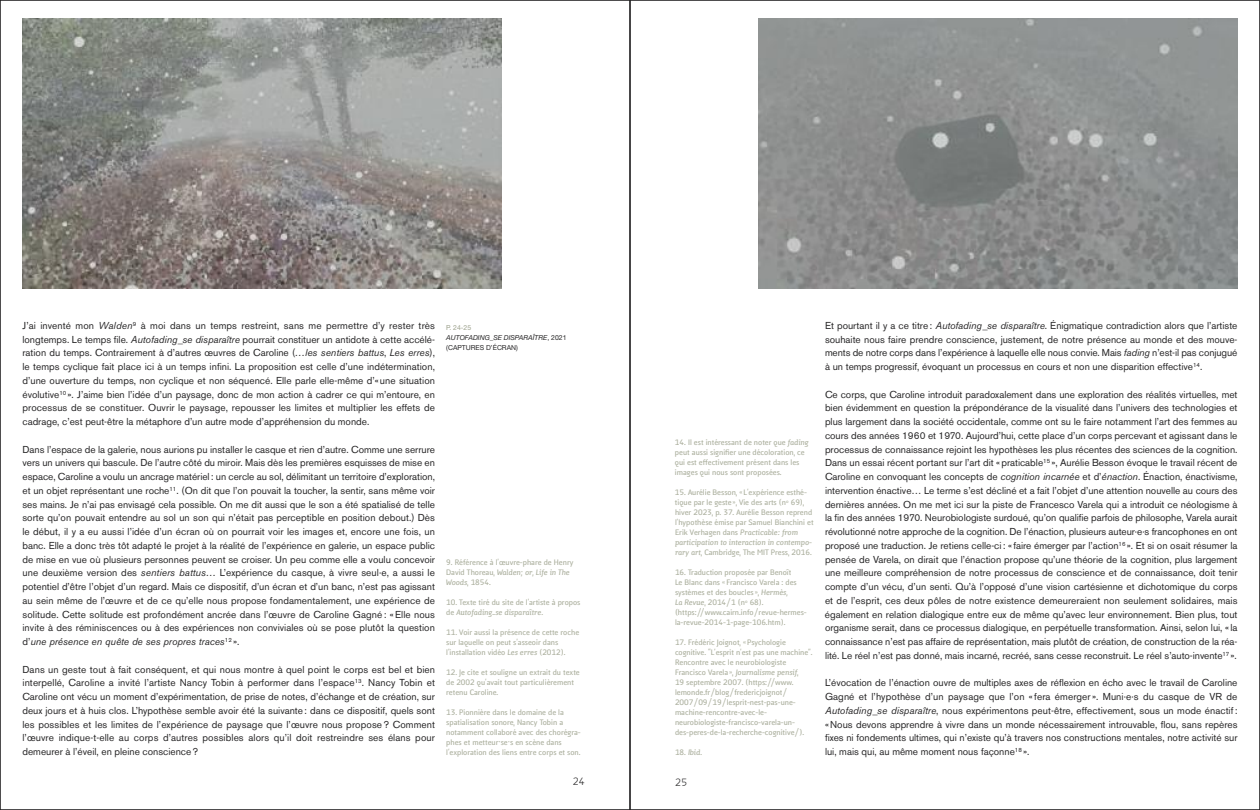
<style>
.page{position:relative;width:1260px;height:810px;background:#fff}
.page>*{position:absolute;margin:0;border:0;box-sizing:border-box;transform-origin:0 0}
.t1{font:10px/13.8px "Akzidenz Grotesk BE";color:#272627;text-align:justify}
.t2{font:10px "Kofi Pure Sans";color:#272627}
.t3{font:700 7.5px/10px "Kofi Pure Sans";color:#abaf9d}
.t4{font:700 7.5px "Kofi Pure Kursiv";color:#abaf9d}
.t5{font:italic 6.88px/10px "Helvetica Neue";color:#272627}
.s1{font-style:italic}
.s2{font-style:normal;color:#9ca18c}
.s3{font-style:normal}
.s4{font-family:"Kofi Pure Sans"}
.s5{font-family:"Kofi Pure Kursiv"}
</style>
<div class="page">
<img style="left:758px;top:19px;width:479px;height:269px">
<img style="left:22px;top:19px;width:480px;height:269px">
<p class="t1" style="left:22px;top:318px;width:414px">J’ai inventé mon <span class="s1">Walden</span><sup>9</sup> à moi dans un temps restreint, sans me permettre d’y rester très longtemps. Le temps file. <span class="s1">Autofading_se disparaître</span> pourrait constituer un antidote à cette accélé&shy;ration du temps. Contrairement à d’autres œuvres de Caroline (<span class="s1">…les sentiers battus</span>, <span class="s1">Les erres</span>), le temps cyclique fait place ici à un temps infini. La proposition est celle d’une indétermination, d’une ouverture du temps, non cyclique et non séquencé. Elle parle elle-même d’«une situation évolutive<sup>10</sup> ». J’aime bien l’idée d’un paysage, donc de mon action à cadrer ce qui m’entoure, en processus de se constituer. Ouvrir le paysage, repousser les limites et multiplier les effets de cadrage, c’est peut-être la métaphore d’un autre mode d’appréhension du monde.</p>
<p class="t1" style="left:22px;top:442px;width:414px">Dans l’espace de la galerie, nous aurions pu installer le casque et rien d’autre. Comme une serrure vers un univers qui bascule. De l’autre côté du miroir. Mais dès les premières esquisses de mise en espace, Caroline a voulu un ancrage matériel: un cercle au sol, délimitant un territoire d’exploration, et un objet représentant une roche<sup>11</sup>. (On dit que l’on pouvait la toucher, la sentir, sans même voir ses mains. Je n’ai pas envisagé cela possible. On me dit aussi que le son a été spatialisé de telle sorte qu’on pouvait entendre au sol un son qui n’était pas perceptible en position debout.) Dès le début, il y a eu aussi l’idée d’un écran où on pourrait voir les images et, encore une fois, un banc. Elle a donc très tôt adapté le projet à la réalité de l’expérience en galerie, un espace public de mise en vue où plusieurs personnes peuvent se croiser. Un peu comme elle a voulu concevoir une deuxième version des <span class="s1">sentiers battus…</span> L’expérience du casque, à vivre seul·e, a aussi le potentiel d’être l’objet d’un regard. Mais ce dispositif, d’un écran et d’un banc, n’est pas agissant au sein même de l’œuvre et de ce qu’elle nous propose fondamentalement, une expérience de solitude. Cette solitude est profondément ancrée dans l’œuvre de Caroline Gagné : «Elle nous invite à des réminiscences ou à des expériences non conviviales où se pose plutôt la question d’<span class="s1">une présence en quête de ses propres traces</span><sup>12</sup> ».</p>
<p class="t1" style="left:22px;top:662px;width:414px">Dans un geste tout à fait conséquent, et qui nous montre à quel point le corps est bel et bien interpellé, Caroline a invité l’artiste Nancy Tobin à performer dans l’espace<sup>13</sup>. Nancy Tobin et Caroline ont vécu un moment d’expérimentation, de prise de notes, d’échange et de création, sur deux jours et à huis clos. L’hypothèse semble avoir été la suivante: dans ce dispositif, quels sont les possibles et les limites de l’expérience de paysage que l’œuvre nous propose? Comment l’œuvre indique-t-elle au corps d’autres possibles alors qu’il doit restreindre ses élans pour demeurer à l’éveil, en pleine conscience?</p>
<p class="t5" style="left:446px;top:323px;width:122px"><span class="s2">P. 24-25<br></span>AUTOFADING_SE DISPARAÎTRE<span class="s3">, 2021 (CAPTURES D’ÉCRAN)</span></p>
<p class="t3" style="left:446px;top:557px;width:129px">9. Référence à l’œuvre-phare de Henry</p>
<p class="t4" style="left:446px;top:567px;width:125px"><span class="s4">David Thoreau,</span> Walden; or, Life in The</p>
<p class="t3" style="left:446px;top:577px;width:46px"><span class="s5">Woods</span>, 1854.</p>
<p class="t3" style="left:446px;top:597px;width:136px">10. Texte tiré du site de l’artiste à propos</p>
<p class="t4" style="left:446px;top:607px;width:98px"><span class="s4">de</span> Autofading_se disparaître<span class="s4">.</span></p>
<p class="t3" style="left:446px;top:627px;width:134px">11. Voir aussi la présence de cette roche sur laquelle on peut s’asseoir dans l’installation vidéo <span class="s5">Les erres</span> (2012).</p>
<p class="t3" style="left:446px;top:667px;width:135px">12. Je cite et souligne un extrait du texte de 2002 qu’avait tout particulièrement retenu Caroline.</p>
<p class="t3" style="left:446px;top:707px;width:136px">13. Pionnière dans le domaine de la spatialisation sonore, Nancy Tobin a notamment collaboré avec des chorégra&shy;phes et metteur·se·s en scène dans l’exploration des liens entre corps et son.</p>
<p class="t2" style="left:573px;top:775px;width:14px">24</p>
<p class="t3" style="left:675px;top:437px;width:135px">14. Il est intéressant de noter que <span class="s5">fading </span>peut aussi signifier une décoloration, ce qui est effectivement présent dans les images qui nous sont proposées.</p>
<p class="t3" style="left:675px;top:487px;width:140px">15. Aurélie Besson, « L’expérience esthé&shy;tique par le geste», Vie des arts (n<sup>o</sup> 69), hiver 2023, p. 37. Aurélie Besson reprend l’hypothèse émise par Samuel Bianchini et Erik Verhagen dans <span class="s5">Practicable: from</span></p>
<p class="t4" style="left:675px;top:537px;width:139px">participation to interaction in contempo-</p>
<p class="t3" style="left:675px;top:547px;width:138px"><span class="s5">rary art</span>, Cambridge, The MIT Press, 2016.</p>
<p class="t3" style="left:675px;top:567px;width:133px">16. Traduction proposée par Benoît<br>Le Blanc dans «Francisco Varela : des systèmes et des boucles », <span class="s5">Hermès,<br>La Revue</span>, 2014/1 (n<sup>o</sup> 68). (https://www.cairn.info/revue-hermes&shy;la-revue-2014-1-page-106.htm).</p>
<p class="t3" style="left:675px;top:637px;width:139px">17. Frédéric Joignot, «Psychologie cognitive. “L’esprit n’est pas une machine”.<br>Rencontre avec le neurobiologiste Francisco Varela», <span class="s5">Journalisme pensif</span>,<br>19 septembre 2007. (https://www. lemonde.fr/blog/fredericjoignot/ 2007/09/19/lesprit-nest-pas-une&shy;machine-rencontre-avec-le&shy;neurobiologiste-francisco-varela-un&shy;des-peres-de-la-recherche-cognitive/).</p>
<p class="t4" style="left:675px;top:747px;width:29px"><span class="s4">18.</span> Ibid.</p>
<p class="t2" style="left:675px;top:776px;width:14px">25</p>
<p class="t1" style="left:825px;top:318px;width:414px">Et pourtant il y a ce titre: <span class="s1">Autofading_se disparaître</span>. Énigmatique contradiction alors que l’artiste souhaite nous faire prendre conscience, justement, de notre présence au monde et des mouve&shy;ments de notre corps dans l’expérience à laquelle elle nous convie. Mais <span class="s1">fading</span> n’est-il pas conjugué à un temps progressif, évoquant un processus en cours et non une disparition effective<sup>14</sup>.</p>
<p class="t1" style="left:825px;top:387px;width:414px">Ce corps, que Caroline introduit paradoxalement dans une exploration des réalités virtuelles, met bien évidemment en question la prépondérance de la visualité dans l’univers des technologies et plus largement dans la société occidentale, comme ont su le faire notamment l’art des femmes au cours des années 1960 et 1970. Aujourd’hui, cette place d’un corps percevant et agissant dans le processus de connaissance rejoint les hypothèses les plus récentes des sciences de la cognition.<br>Dans un essai récent portant sur l’art dit «praticable<sup>15</sup> », Aurélie Besson évoque le travail récent de Caroline en convoquant les concepts de <span class="s1">cognition incarnée</span> et d’<span class="s1">énaction</span>. Énaction, énactivisme, intervention énactive… Le terme s’est décliné et a fait l’objet d’une attention nouvelle au cours des dernières années. On me met ici sur la piste de Francesco Varela qui a introduit ce néologisme à la fin des années 1970. Neurobiologiste surdoué, qu’on qualifie parfois de philosophe, Varela aurait révolutionné notre approche de la cognition. De l’énaction, plusieurs auteur·e·s francophones en ont proposé une traduction. Je retiens celle-ci: «faire émerger par l’action<sup>16</sup> ». Et si on osait résumer la pensée de Varela, on dirait que l’énaction propose qu’une théorie de la cognition, plus largement une meilleure compréhension de notre processus de conscience et de connaissance, doit tenir compte d’un vécu, d’un senti. Qu’à l’opposé d’une vision cartésienne et dichotomique du corps et de l’esprit, ces deux pôles de notre existence demeureraient non seulement solidaires, mais également en relation dialogique entre eux de même qu’avec leur environnement. Bien plus, tout organisme serait, dans ce processus dialogique, en perpétuelle transformation. Ainsi, selon lui, «la connaissance n’est pas affaire de représentation, mais plutôt de création, de construction de la réa&shy;lité. Le réel n’est pas donné, mais incarné, recréé, sans cesse reconstruit. Le réel s’auto-invente<sup>17</sup> ».</p>
<p class="t1" style="left:825px;top:676px;width:414px">L’évocation de l’énaction ouvre de multiples axes de réflexion en écho avec le travail de Caroline Gagné et l’hypothèse d’un paysage que l’on «fera émerger». Muni·e·s du casque de VR de <span class="s1">Autofading_se disparaître</span>, nous expérimentons peut-être, effectivement, sous un mode énactif: «Nous devons apprendre à vivre dans un monde nécessairement introuvable, flou, sans repères fixes ni fondements ultimes, qui n’existe qu’à travers nos constructions mentales, notre activité sur lui, mais qui, au même moment nous façonne<sup>18</sup> ».</p>
</div>
